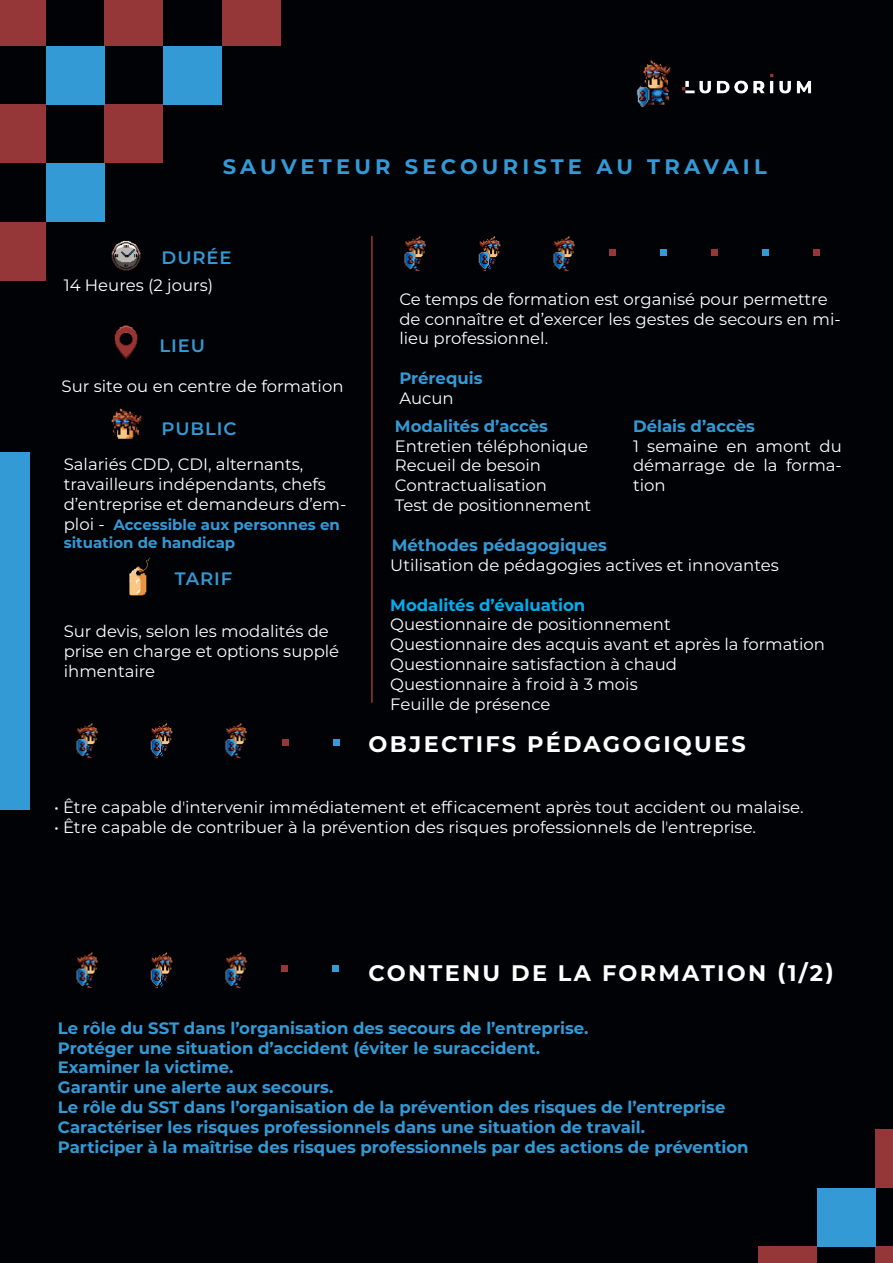
<style>
.page{position:relative;width:893px;height:1263px;background:#010206}
.page>*{position:absolute;margin:0;border:0;box-sizing:border-box;transform-origin:0 0}
.t1{font:700 22.5px "Montserrat";letter-spacing:.1em;color:#fff}
.t2{font:700 21px "Montserrat";letter-spacing:.2em;color:#339ad5}
.t3{font:600 18px "Montserrat";letter-spacing:.05em;color:#339ad5}
.t4{font:16.5px/19.8px "Montserrat";color:#fff}
.t5{font:700 16.5px "Montserrat";color:#339ad5}
.t6{font:700 16.5px "Montserrat";color:#00aeef}
.t7{font:700 15px/18px "Montserrat";color:#339ad5}
.s1{font-weight:400;font-size:16.5px;color:#fff}
</style>
<div class="page">
<div style="left:105px;top:105px;width:58px;height:58px;background:#953639"></div>
<div style="left:105px;top:0;width:58px;height:46px;background:#953639"></div>
<div style="left:0;top:0;width:46px;height:46px;background:#953639"></div>
<div style="left:222px;top:0;width:59px;height:46px;background:#953639"></div>
<div style="left:46px;top:163px;width:59px;height:59px;background:#339ad5"></div>
<div style="left:46px;top:46px;width:59px;height:59px;background:#339ad5"></div>
<div style="left:163px;top:46px;width:59px;height:59px;background:#339ad5"></div>
<div style="left:0;top:222px;width:46px;height:59px;background:#953639"></div>
<div style="left:0;top:105px;width:46px;height:58px;background:#953639"></div>
<img style="left:636px;top:60px;width:176px;height:48px">
<div style="left:660px;top:249px;width:7px;height:6px;background:#339ad5"></div>
<div style="left:609px;top:249px;width:7px;height:6px;background:#953639"></div>
<div style="left:762px;top:249px;width:7px;height:6px;background:#339ad5"></div>
<div style="left:813px;top:249px;width:7px;height:6px;background:#953639"></div>
<div style="left:711px;top:249px;width:7px;height:6px;background:#953639"></div>
<div style="left:0;top:453px;width:29px;height:357px;background:#339ad5"></div>
<hr style="left:371px;top:236px;width:2px;height:467px;background:#953639">
<img style="left:478px;top:236px;width:23px;height:36px">
<img style="left:553px;top:236px;width:22px;height:36px">
<img style="left:404px;top:236px;width:22px;height:36px">
<div style="left:758px;top:1247px;width:59px;height:16px;background:#953639"></div>
<div style="left:876px;top:1247px;width:17px;height:16px;background:#953639"></div>
<div style="left:817px;top:1188px;width:59px;height:59px;background:#339ad5"></div>
<div style="left:876px;top:1129px;width:17px;height:59px;background:#953639"></div>
<img style="left:111px;top:240px;width:30px;height:31px">
<img style="left:114px;top:325px;width:24px;height:35px">
<div style="left:333px;top:739px;width:7px;height:7px;background:#339ad5"></div>
<div style="left:332px;top:966px;width:7px;height:6px;background:#339ad5"></div>
<div style="left:282px;top:739px;width:7px;height:7px;background:#953639"></div>
<div style="left:281px;top:966px;width:7px;height:6px;background:#953639"></div>
<img style="left:150px;top:723px;width:23px;height:36px">
<img style="left:150px;top:952px;width:23px;height:36px">
<img style="left:225px;top:723px;width:22px;height:36px">
<img style="left:225px;top:952px;width:22px;height:36px">
<img style="left:76px;top:723px;width:22px;height:36px">
<img style="left:76px;top:952px;width:22px;height:36px">
<img style="left:111px;top:408px;width:31px;height:31px">
<img style="left:129px;top:557px;width:22px;height:38px">
<p class="t2" style="left:223px;top:151px;width:545px">SAUVETEUR SECOURISTE AU TRAVAIL</p>
<p class="t3" style="left:162px;top:245px;width:71px">DURÉE</p>
<p class="t4" style="left:64px;top:275px;width:151px">14 Heures (2 jours)</p>
<p class="t3" style="left:160px;top:333px;width:47px">LIEU</p>
<p class="t4" style="left:62px;top:375px;width:283px">Sur site ou en centre de formation</p>
<p class="t3" style="left:162px;top:415px;width:76px">PUBLIC</p>
<p class="t4" style="left:64px;top:454px;width:241px">Salariés CDD, CDI, alternants,</p>
<p class="t4" style="left:64px;top:474px;width:264px">travailleurs indépendants, chefs</p>
<p class="t4" style="left:64px;top:493px;width:284px">d’entreprise et demandeurs d’em-</p>
<p class="t7" style="left:64px;top:515px;width:278px"><span class="s1">ploi -</span> Accessible aux personnes en situation de handicap</p>
<p class="t3" style="left:175px;top:565px;width:59px">TARIF</p>
<p class="t4" style="left:64px;top:621px;width:277px">Sur devis, selon les modalités de prise en charge et options supplé</p>
<p class="t4" style="left:64px;top:661px;width:93px">ihmentaire</p>
<p class="t4" style="left:399px;top:288px;width:430px">Ce temps de formation est organisé pour permettre</p>
<p class="t4" style="left:399px;top:308px;width:443px">de connaître et d’exercer les gestes de secours en mi&shy;lieu professionnel.</p>
<p class="t5" style="left:399px;top:366px;width:85px">Prérequis</p>
<p class="t4" style="left:399px;top:387px;width:56px">Aucun</p>
<p class="t5" style="left:395px;top:414px;width:155px">Modalités d’accès</p>
<p class="t4" style="left:395px;top:435px;width:195px">Entretien téléphonique</p>
<p class="t4" style="left:395px;top:455px;width:148px">Recueil de besoin</p>
<p class="t4" style="left:395px;top:475px;width:154px">Contractualisation</p>
<p class="t4" style="left:395px;top:495px;width:198px">Test de positionnement</p>
<p class="t5" style="left:633px;top:414px;width:123px">Délais d’accès</p>
<p class="t4" style="left:633px;top:435px;width:210px;text-align:justify">1 semaine en amont du démarrage de la forma&shy;tion</p>
<p class="t5" style="left:392px;top:533px;width:217px">Méthodes pédagogiques</p>
<p class="t4" style="left:390px;top:555px;width:390px">Utilisation de pédagogies actives et innovantes</p>
<p class="t6" style="left:390px;top:593px;width:197px">Modalités d’évaluation</p>
<p class="t4" style="left:390px;top:614px;width:282px">Questionnaire de positionnement</p>
<p class="t4" style="left:390px;top:634px;width:436px">Questionnaire des acquis avant et après la formation</p>
<p class="t4" style="left:390px;top:654px;width:288px">Questionnaire satisfaction à chaud</p>
<p class="t4" style="left:390px;top:673px;width:249px">Questionnaire à froid à 3 mois</p>
<p class="t4" style="left:390px;top:693px;width:162px">Feuille de présence</p>
<p class="t1" style="left:369px;top:727px;width:379px">OBJECTIFS PÉDAGOGIQUES</p>
<p class="t4" style="left:54px;top:797px;width:751px">• Être capable dʼintervenir immédiatement et efficacement après tout accident ou malaise.</p>
<p class="t4" style="left:54px;top:817px;width:704px">• Être capable de contribuer à la prévention des risques professionnels de lʼentreprise.</p>
<p class="t1" style="left:369px;top:957px;width:467px">CONTENU DE LA FORMATION (1/2)</p>
<p class="t5" style="left:58px;top:1016px;width:532px">Le rôle du SST dans l’organisation des secours de l’entreprise.</p>
<p class="t5" style="left:58px;top:1036px;width:484px">Protéger une situation d’accident (éviter le suraccident.</p>
<p class="t5" style="left:58px;top:1056px;width:177px">Examiner la victime.</p>
<p class="t5" style="left:58px;top:1075px;width:277px">Garantir une alerte aux secours.</p>
<p class="t5" style="left:58px;top:1095px;width:669px">Le rôle du SST dans l’organisation de la prévention des risques de l’entreprise</p>
<p class="t5" style="left:58px;top:1115px;width:589px">Caractériser les risques professionnels dans une situation de travail.</p>
<p class="t5" style="left:58px;top:1135px;width:692px">Participer à la maîtrise des risques professionnels par des actions de prévention</p>
</div>
